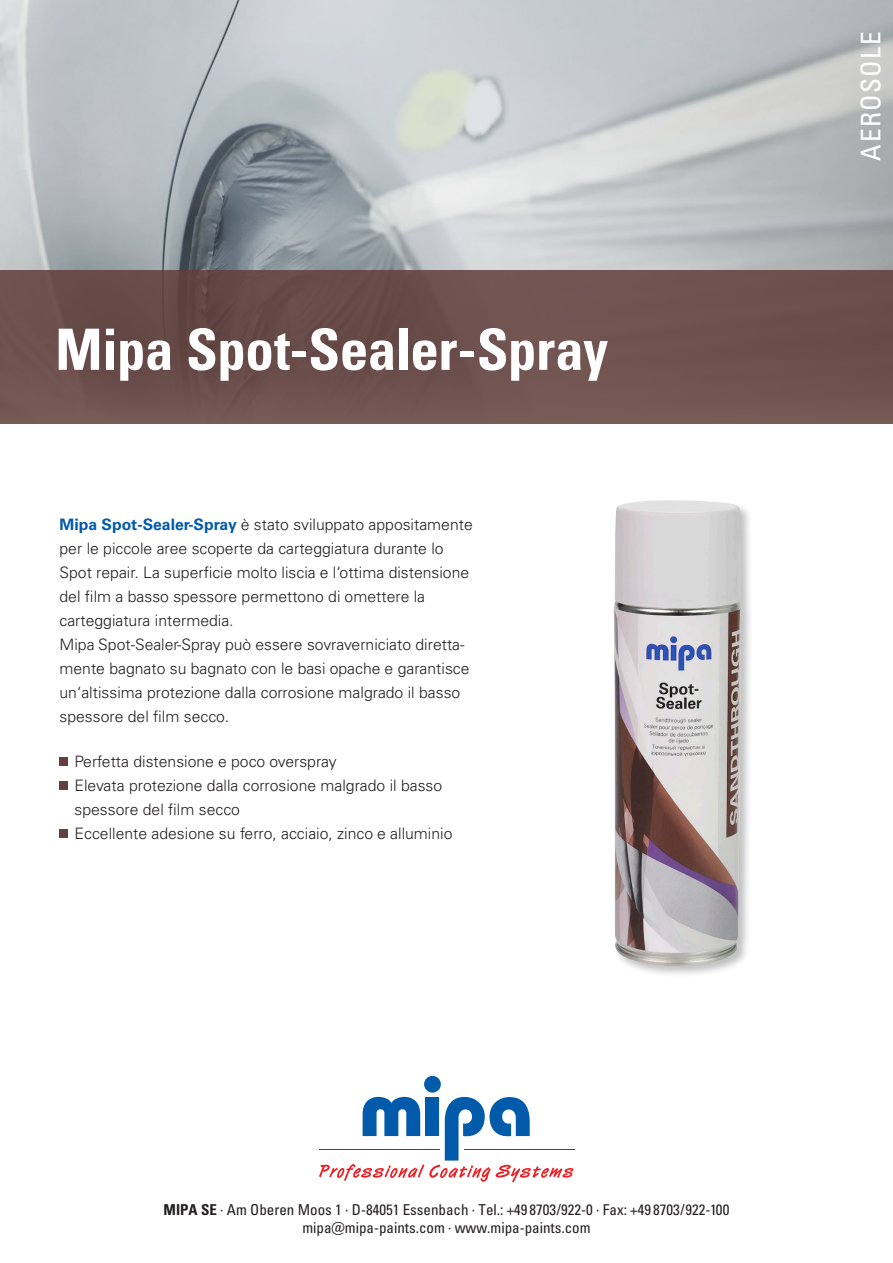
<style>
.page{position:relative;width:893px;height:1263px;background:#fff}
.page>*{position:absolute;margin:0;border:0;box-sizing:border-box;transform-origin:0 0}
.t1{font:57px "Univers LTCYR 67 Bold Cond";letter-spacing:-.01em;color:#fff}
.t2{font:condensed 27px "Univers LTCYR 57";letter-spacing:.05em;color:#fff}
.t3{font:300 15.75px/24px "Univers LT Pro 45";color:#231f20}
.t4{font:condensed 15px/18px "Univers LTCYR 57";color:#231f20;text-align:center}
.s1{font-family:"Univers LT Pro 65";font-weight:700;color:#015aaa}
.s2{font-family:"Univers LTCYR 67 Bold Cond";font-stretch:normal}
</style>
<div class="page">
<img style="left:0;top:0;width:893px;height:270px">
<div style="left:0;top:270px;width:893px;height:154px;background:#6f514f"></div>
<hr style="left:464px;top:1149px;width:110px;height:1px;background:#015aaa">
<div style="left:424px;top:1076px;width:17px;height:16px;background:#015aaa;border-radius:50%"></div>
<svg style="left:319px;top:1091px;width:254px;height:91px"></svg>
<div style="left:60px;top:757px;width:8px;height:8px;background:#623f3b"></div>
<div style="left:60px;top:781px;width:8px;height:8px;background:#623f3b"></div>
<div style="left:60px;top:829px;width:8px;height:8px;background:#623f3b"></div>
<div style="left:612px;top:498px;width:141px;height:480px;background:#231f20;opacity:.28"></div>
<img style="left:614px;top:500px;width:127px;height:465px">
<h1 class="t1" style="left:55px;top:315px;width:554px">Mipa Spot-Sealer-Spray</h1>
<p class="t3" style="left:60px;top:513px;width:415px"><span class="s1">Mipa Spot-Sealer-Spray</span> è stato sviluppato appositamente per le piccole aree scoperte da carteggiatura durante lo Spot repair. La superficie molto liscia e l‘ottima distensione del film a basso spessore permettono di omettere la carteggiatura intermedia.<br>Mipa Spot-Sealer-Spray può essere sovraverniciato diretta&shy;mente bagnato su bagnato con le basi opache e garantisce un‘altissima protezione dalla corrosione malgrado il basso spessore del film secco.</p>
<p class="t3" style="left:75px;top:749px;width:379px">Perfetta distensione e poco overspray<br>Elevata protezione dalla corrosione malgrado il basso spessore del film secco<br>Eccellente adesione su ferro, acciaio, zinco e alluminio</p>
<h2 class="t2" style="left:854px;top:161px;width:130px;rotate:-90deg">AEROSOLE</h2>
<p class="t4" style="left:164px;top:1200px;width:567px"><span class="s2">MIPA SE</span> · Am Oberen Moos 1 · D-84051 Essenbach · Tel.: +49 8703/922-0 · Fax: +49 8703/922-100 mipa@mipa-paints.com · www.mipa-paints.com</p>
</div>
